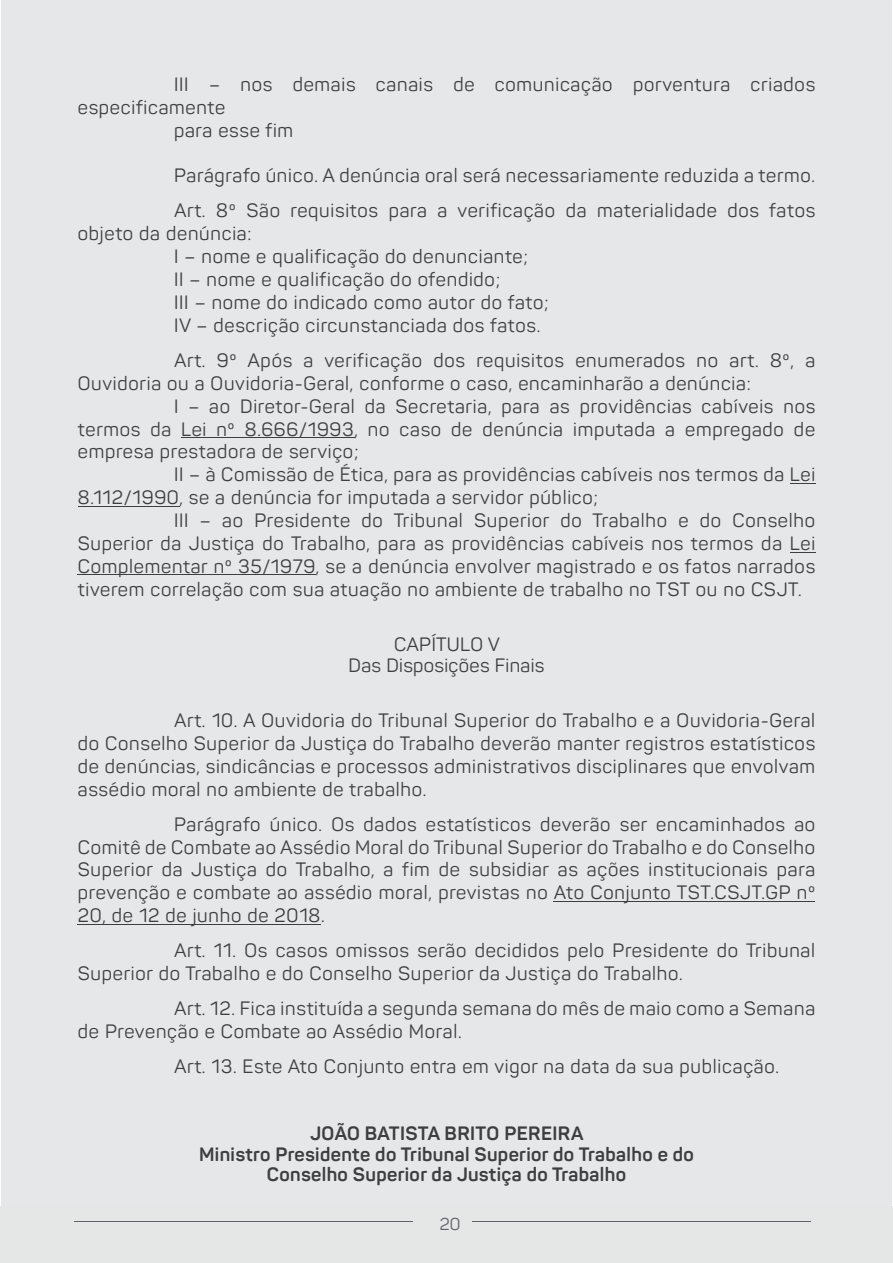
<style>
.page{position:relative;width:893px;height:1263px;background:#fff}
.page>*{position:absolute;margin:0;border:0;box-sizing:border-box;transform-origin:0 0}
.t1{font:19.05px/23px "Panton";letter-spacing:.04em;color:#3e3e3f}
.t2{font:700 19.05px/20.4px "Panton";letter-spacing:.02em;color:#3e3e3f;text-align:center}
.t3{font:19.05px/20.4px "Panton";letter-spacing:.02em;color:#3e3e3f;text-align:center}
.t4{font:16.95px "Panton";color:#231f20}
.s1{color:#5f646a}
</style>
<div class="page">
<div style="left:1px;top:0;width:890px;height:1263px;background:#e6e7e9"></div>
<hr style="left:181px;top:437px;width:173px;height:1px;background:#3e3e3f">
<svg style="left:790px;top:483px;width:25px;height:1px"></svg>
<hr style="left:78px;top:506px;width:101px;height:1px;background:#3e3e3f">
<hr style="left:78px;top:574px;width:238px;height:1px;background:#3e3e3f">
<hr style="left:554px;top:901px;width:261px;height:1px;background:#3e3e3f">
<hr style="left:78px;top:924px;width:243px;height:1px;background:#3e3e3f">
<div style="left:0;top:1206px;width:893px;height:57px;background:#e5e6e6"></div>
<hr style="left:74px;top:1221px;width:339px;height:1px;background:#5f646a">
<hr style="left:472px;top:1221px;width:339px;height:1px;background:#5f646a">
<p class="t1" style="left:174px;top:72px;width:643px">III – nos demais canais de comunicação porventura criados</p>
<p class="t1" style="left:78px;top:95px;width:149px">especificamente</p>
<p class="t1" style="left:174px;top:118px;width:121px">para esse fim</p>
<p class="t1" style="left:174px;top:158px;width:643px;line-height:35px">Parágrafo único. A denúncia oral será necessariamente reduzida a termo.<br>Art. 8º São requisitos para a verificação da materialidade dos fatos</p>
<p class="t1" style="left:174px;top:222px;width:376px;text-indent:-96px">objeto da denúncia:<br>I – nome e qualificação do denunciante;<br>II – nome e qualificação do ofendido;<br>III – nome do indicado como autor do fato; IV – descrição circunstanciada dos fatos.</p>
<p class="t1" style="left:174px;top:349px;width:642px">Art. 9º Após a verificação dos requisitos enumerados no art. 8º, a</p>
<p class="t1" style="left:78px;top:371px;width:674px">Ouvidoria ou a Ouvidoria-Geral, conforme o caso, encaminharão a denúncia:</p>
<p class="t1" style="left:174px;top:394px;width:643px">I – ao Diretor-Geral da Secretaria, para as providências cabíveis nos</p>
<p class="t1" style="left:78px;top:417px;width:739px">termos da Lei nº 8.666/1993, no caso de denúncia imputada a empregado de</p>
<p class="t1" style="left:78px;top:440px;width:282px">empresa prestadora de serviço;</p>
<p class="t1" style="left:174px;top:463px;width:643px">II – à Comissão de Ética, para as providências cabíveis nos termos da Lei</p>
<p class="t1" style="left:78px;top:486px;width:522px">8.112/1990, se a denúncia for imputada a servidor público;</p>
<p class="t1" style="left:174px;top:509px;width:643px">III – ao Presidente do Tribunal Superior do Trabalho e do Conselho</p>
<p class="t1" style="left:78px;top:532px;width:739px">Superior da Justiça do Trabalho, para as providências cabíveis nos termos da Lei</p>
<p class="t1" style="left:78px;top:555px;width:739px">Complementar nº 35/1979, se a denúncia envolver magistrado e os fatos narrados</p>
<p class="t1" style="left:78px;top:578px;width:725px">tiverem correlação com sua atuação no ambiente de trabalho no TST ou no CSJT.</p>
<p class="t3" style="left:349px;top:634px;width:197px">CAPÍTULO V<br>Das Disposições Finais</p>
<p class="t1" style="left:78px;top:709px;width:739px;text-align:justify;text-indent:96px">Art. 10. A Ouvidoria do Tribunal Superior do Trabalho e a Ouvidoria-Geral do Conselho Superior da Justiça do Trabalho deverão manter registros estatísticos de denúncias, sindicâncias e processos administrativos disciplinares que envolvam assédio moral no ambiente de trabalho.</p>
<p class="t1" style="left:78px;top:812px;width:739px;text-align:justify;text-indent:96px">Parágrafo único. Os dados estatísticos deverão ser encaminhados ao Comitê de Combate ao Assédio Moral do Tribunal Superior do Trabalho e do Conselho Superior da Justiça do Trabalho, a fim de subsidiar as ações institucionais para prevenção e combate ao assédio moral, previstas no Ato Conjunto TST.CSJT.GP nº 20, de 12 de junho de 2018.</p>
<p class="t1" style="left:78px;top:939px;width:739px;text-indent:96px">Art. 11. Os casos omissos serão decididos pelo Presidente do Tribunal<br>Superior do Trabalho e do Conselho Superior da Justiça do Trabalho.</p>
<p class="t1" style="left:78px;top:997px;width:739px;text-indent:96px">Art. 12. Fica instituída a segunda semana do mês de maio como a Semana de Prevenção e Combate ao Assédio Moral.</p>
<p class="t1" style="left:174px;top:1055px;width:606px">Art. 13. Este Ato Conjunto entra em vigor na data da sua publicação.</p>
<p class="t2" style="left:199px;top:1123px;width:496px">JOÃO BATISTA BRITO PEREIRA<br>Ministro Presidente do Tribunal Superior do Trabalho e do<br>Conselho Superior da Justiça do Trabalho</p>
<p class="t4" style="left:438px;top:1214px;width:24px">21<span class="s1">20</span></p>
</div>
